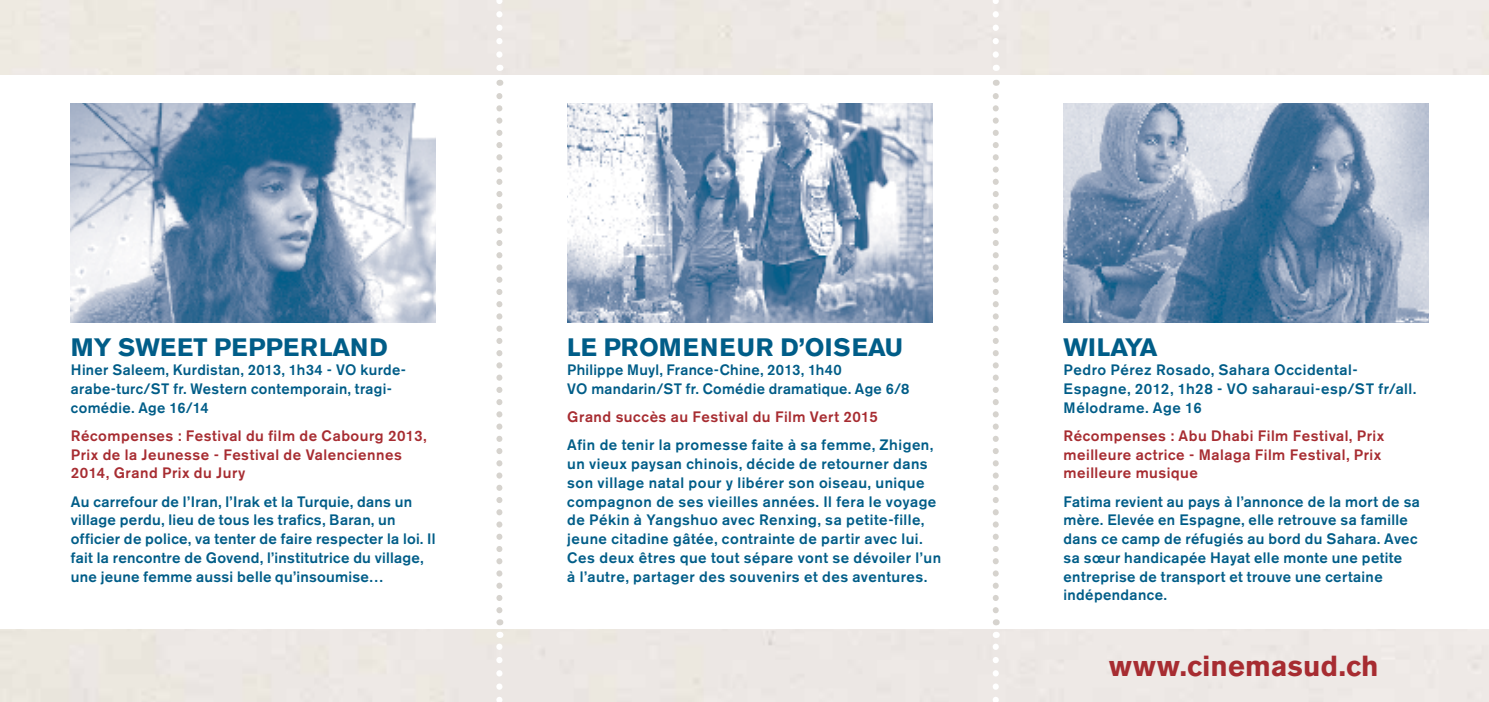
<style>
.page{position:relative;width:1489px;height:702px;background:#fff}
.page>*{position:absolute;margin:0;border:0;box-sizing:border-box;transform-origin:0 0}
.t1{font:700 28.75px "Akzidenz Grotesk BE";letter-spacing:.01em;color:#a72c31}
.t2{font:700 25px "Akzidenz Grotesk BE";color:#005d88}
.t3{font:700 25px "Akzidenz Grotesk BE";letter-spacing:.03em;color:#005d88}
.t4{font:500 15px/18.8px "Akzidenz Grotesk BE";letter-spacing:.025em;color:#005d88}
.t5{font:500 15px/18.8px "Akzidenz Grotesk BE";letter-spacing:.035em;color:#a72c31}
</style>
<div class="page">
<img style="left:71px;top:103px;width:364px;height:219px">
<img style="left:567px;top:103px;width:365px;height:219px">
<img style="left:1063px;top:103px;width:365px;height:219px">
<svg style="left:496px;top:631px;width:6px;height:71px"></svg>
<svg style="left:992px;top:631px;width:6px;height:71px"></svg>
<svg style="left:496px;top:0;width:6px;height:55px"></svg>
<svg style="left:992px;top:0;width:6px;height:55px"></svg>
<svg style="left:496px;top:80px;width:6px;height:530px"></svg>
<svg style="left:992px;top:80px;width:6px;height:530px"></svg>
<h2 class="t2" style="left:71px;top:333px;width:318px">MY SWEET PEPPERLAND</h2>
<p class="t4" style="left:71px;top:360px;width:337px">Hiner Saleem, Kurdistan, 2013, 1h34 - VO kurde&shy;arabe-turc/ST fr. Western contemporain, tragi&shy;comédie. Age 16/14</p>
<p class="t5" style="left:71px;top:426px;width:357px">Récompenses : Festival du film de Cabourg 2013,<br>Prix de la Jeunesse - Festival de Valenciennes<br>2014, Grand Prix du Jury</p>
<p class="t4" style="left:71px;top:492px;width:366px">Au carrefour de l’Iran, l’Irak et la Turquie, dans un village perdu, lieu de tous les trafics, Baran, un officier de police, va tenter de faire respecter la loi. Il fait la rencontre de Govend, l’institutrice du village, une jeune femme aussi belle qu’insoumise…</p>
<h2 class="t3" style="left:567px;top:333px;width:337px">LE PROMENEUR D’OISEAU</h2>
<p class="t4" style="left:567px;top:360px;width:343px">Philippe Muyl, France-Chine, 2013, 1h40<br>VO mandarin/ST fr. Comédie dramatique. Age 6/8</p>
<p class="t5" style="left:567px;top:407px;width:312px">Grand succès au Festival du Film Vert 2015</p>
<p class="t4" style="left:567px;top:435px;width:375px">Afin de tenir la promesse faite à sa femme, Zhigen, un vieux paysan chinois, décide de retourner dans son village natal pour y libérer son oiseau, unique compagnon de ses vieilles années. Il fera le voyage de Pékin à Yangshuo avec Renxing, sa petite-fille, jeune citadine gâtée, contrainte de partir avec lui.<br>Ces deux êtres que tout sépare vont se dévoiler l’un à l’autre, partager des souvenirs et des aventures.</p>
<h2 class="t2" style="left:1063px;top:333px;width:95px">WILAYA</h2>
<p class="t4" style="left:1063px;top:360px;width:354px">Pedro Pérez Rosado, Sahara Occidental-<br>Espagne, 2012, 1h28 - VO saharaui-esp/ST fr/all.<br>Mélodrame. Age 16</p>
<p class="t5" style="left:1063px;top:426px;width:322px">Récompenses : Abu Dhabi Film Festival, Prix meilleure actrice - Malaga Film Festival, Prix meilleure musique</p>
<p class="t4" style="left:1063px;top:492px;width:358px">Fatima revient au pays à l’annonce de la mort de sa mère. Elevée en Espagne, elle retrouve sa famille dans ce camp de réfugiés au bord du Sahara. Avec sa sœur handicapée Hayat elle monte une petite entreprise de transport et trouve une certaine indépendance.</p>
<h1 class="t1" style="left:1109px;top:649px;width:271px">www.cinemasud.ch</h1>
</div>
